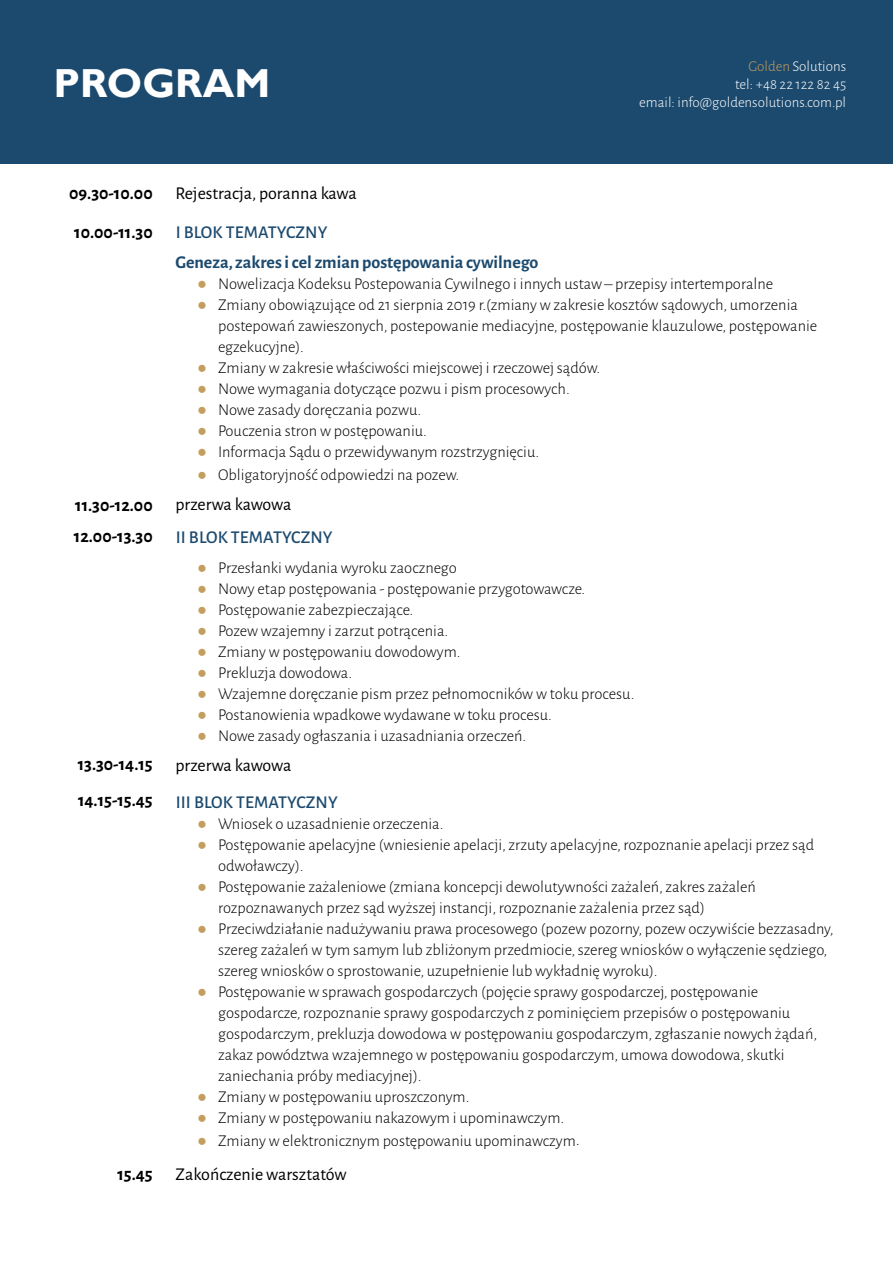
<style>
.page{position:relative;width:893px;height:1263px;background:#fff}
.page>*{position:absolute;margin:0;border:0;box-sizing:border-box;transform-origin:0 0}
.t1{font:700 40.5px "Gill Sans";color:#fff}
.t2{font:700 18px/39px "Alegreya Sans";color:#000}
.t3{font:18px "Alegreya Sans";color:#000}
.t4{font:500 18px "Alegreya Sans";letter-spacing:.005em;color:#1c4a6e}
.t5{font:700 18px "Alegreya Sans";color:#1c4a6e}
.t6{font:300 16.5px/21px "Alegreya Sans";color:#000}
.t7{font:300 15px/18px "Alegreya Sans";color:#fff;text-align:right}
.s1{color:#c49e5e}
.s2{font-family:"Arial";font-weight:400;color:#c49e5e}
.s3{font-size:18px}
</style>
<div class="page">
<div style="left:0;top:0;width:893px;height:164px;background:#1c4a6e"></div>
<h1 class="t1" style="left:54px;top:59px;width:218px">PROGRAM</h1>
<p class="t7" style="left:639px;top:57px;width:209px"><span class="s1">Golden</span> Solutions<br>tel: +48 22 122 82 45<br>email: info@goldensolutions.com.pl</p>
<p class="t2" style="left:69px;top:172px;width:85px">09.30-10.00<br>10.00-11.30</p>
<p class="t2" style="left:74px;top:488px;width:80px;line-height:31.5px">11.30-12.00<br>12.00-13.30</p>
<p class="t2" style="left:78px;top:745px;width:76px;line-height:36px">13.30-14.15<br>14.15-15.45</p>
<p class="t2" style="left:117px;top:1153px;width:37px">15.45</p>
<p class="t3" style="left:176px;top:181px;width:183px">Rejestracja, poranna kawa</p>
<p class="t4" style="left:176px;top:220px;width:153px">I BLOK TEMATYCZNY</p>
<p class="t5" style="left:176px;top:249px;width:364px">Geneza, zakres i cel zmian postępowania cywilnego</p>
<p class="t6" style="left:197px;top:273px;width:578px"><span class="s2">●</span> Nowelizacja Kodeksu Postepowania Cywilnego i innych ustaw – przepisy intertemporalne</p>
<p class="t6" style="left:218px;top:294px;width:601px;text-indent:-21px"><span class="s2">●</span> Zmiany obowiązujące od 21 sierpnia 2019 r.(zmiany w zakresie kosztów sądowych, umorzenia postepowań zawieszonych, postepowanie mediacyjne, postępowanie klauzulowe, postępowanie egzekucyjne).</p>
<p class="t6" style="left:197px;top:357px;width:405px"><span class="s2">●</span> Zmiany w zakresie właściwości miejscowej i rzeczowej sądów.</p>
<p class="t6" style="left:197px;top:378px;width:374px"><span class="s2">●</span> Nowe wymagania dotyczące pozwu i pism procesowych.</p>
<p class="t6" style="left:197px;top:399px;width:226px"><span class="s2">●</span> Nowe zasady doręczania pozwu.</p>
<p class="t6" style="left:197px;top:420px;width:231px"><span class="s2">●</span> Pouczenia stron w postępowaniu.</p>
<p class="t6" style="left:197px;top:441px;width:344px"><span class="s2">●</span> Informacja Sądu o przewidywanym rozstrzygnięciu.</p>
<p class="t6" style="left:197px;top:463px;width:264px"><span class="s2">●</span> Obligatoryjność odpowiedzi na pozew.</p>
<p class="t3" style="left:176px;top:492px;width:117px">przerwa kawowa</p>
<p class="t4" style="left:176px;top:525px;width:158px">II BLOK TEMATYCZNY</p>
<p class="t6" style="left:197px;top:557px;width:261px"><span class="s2">●</span> Przesłanki wydania wyroku zaocznego</p>
<p class="t6" style="left:197px;top:578px;width:390px"><span class="s2">●</span> Nowy etap postępowania - postępowanie przygotowawcze.</p>
<p class="t6" style="left:197px;top:599px;width:218px"><span class="s2">●</span> Postępowanie zabezpieczające.</p>
<p class="t6" style="left:197px;top:620px;width:253px"><span class="s2">●</span> Pozew wzajemny i zarzut potrącenia.</p>
<p class="t6" style="left:197px;top:641px;width:265px"><span class="s2">●</span> Zmiany w postępowaniu dowodowym.</p>
<p class="t6" style="left:197px;top:662px;width:157px"><span class="s2">●</span> Prekluzja dowodowa.</p>
<p class="t6" style="left:197px;top:683px;width:439px"><span class="s2">●</span> Wzajemne doręczanie pism przez pełnomocników w toku procesu.</p>
<p class="t6" style="left:197px;top:704px;width:356px"><span class="s2">●</span> Postanowienia wpadkowe wydawane w toku procesu.</p>
<p class="t6" style="left:197px;top:725px;width:331px"><span class="s2">●</span> Nowe zasady ogłaszania i uzasadniania orzeczeń.</p>
<p class="t3" style="left:176px;top:753px;width:117px">przerwa kawowa</p>
<p class="t4" style="left:176px;top:789px;width:164px">III BLOK TEMATYCZNY</p>
<p class="t6" style="left:197px;top:812px;width:248px"><span class="s2">●</span> Wniosek o uzasadnienie orzeczenia.</p>
<p class="t6" style="left:218px;top:834px;width:598px;text-indent:-21px"><span class="s2">●</span> Postępowanie apelacyjne (wniesienie apelacji, zrzuty apelacyjne, rozpoznanie apelacji przez sąd odwoławczy).</p>
<p class="t6" style="left:218px;top:876px;width:539px;text-indent:-21px"><span class="s2">●</span> Postępowanie zażaleniowe (zmiana koncepcji dewolutywności zażaleń, zakres zażaleń rozpoznawanych przez sąd wyższej instancji, rozpoznanie zażalenia przez sąd)</p>
<p class="t6" style="left:218px;top:918px;width:617px;text-indent:-21px"><span class="s2">●</span> Przeciwdziałanie nadużywaniu prawa procesowego (pozew pozorny, pozew oczywiście bezzasadny, szereg zażaleń w tym samym lub zbliżonym przedmiocie, szereg wniosków o wyłączenie sędziego, szereg wniosków o sprostowanie, uzupełnienie lub wykładnię wyroku).</p>
<p class="t6" style="left:218px;top:981px;width:601px;text-indent:-21px"><span class="s2">●</span> Postępowanie w sprawach gospodarczych (pojęcie sprawy gospodarczej, postępowanie gospodarcze, rozpoznanie sprawy gospodarczych z pominięciem przepisów o postępowaniu gospodarczym, prekluzja dowodowa w postępowaniu gospodarczym, zgłaszanie nowych żądań, zakaz powództwa wzajemnego w postępowaniu gospodarczym, umowa dowodowa, skutki zaniechania próby mediacyjnej).</p>
<p class="t6" style="left:197px;top:1086px;width:274px"><span class="s2">●</span> Zmiany w postępowaniu uproszczonym.</p>
<p class="t6" style="left:197px;top:1107px;width:369px"><span class="s2">●</span> Zmiany w postępowaniu nakazowym i upominawczym.</p>
<p class="t6" style="left:197px;top:1129px;width:384px"><span class="s2">●</span> Zmiany w elektronicznym postępowaniu upominawczym<span class="s3">.</span></p>
<p class="t3" style="left:176px;top:1162px;width:173px">Zakończenie warsztatów</p>
</div>
